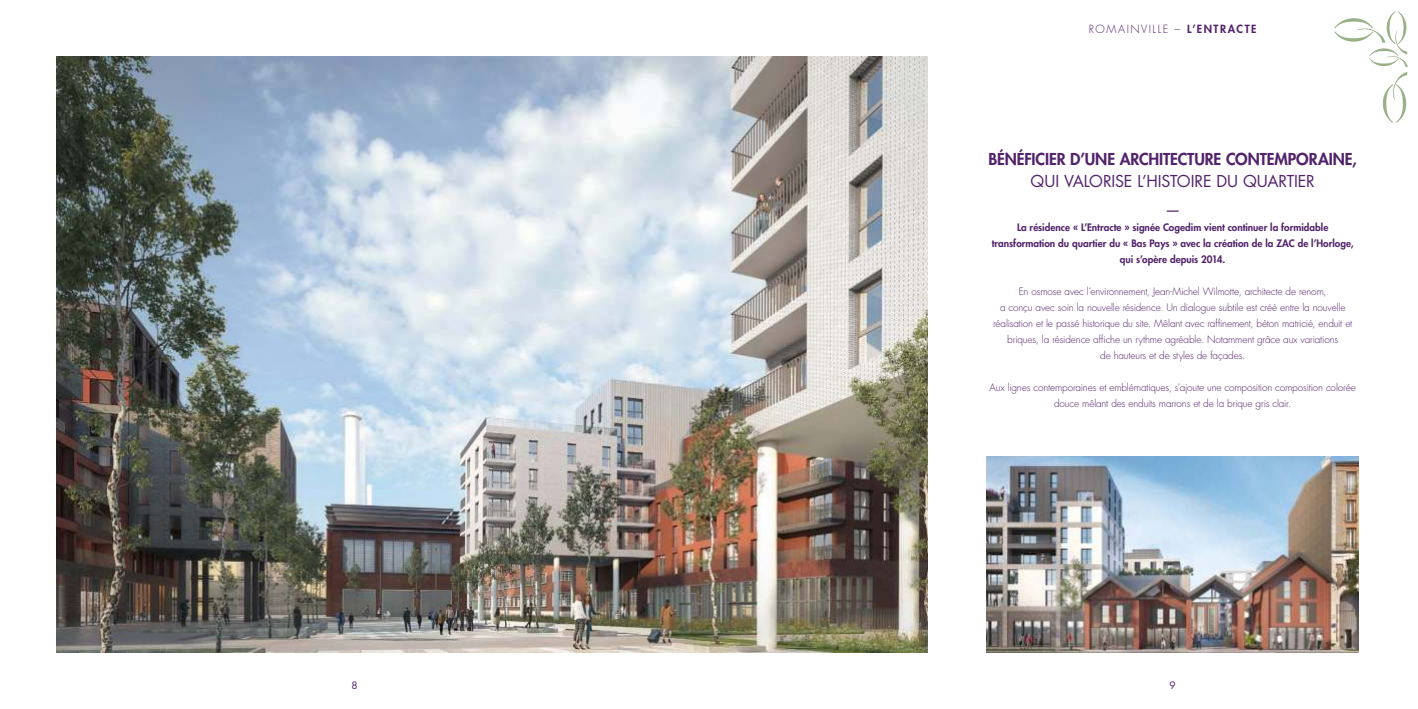
<style>
.page{position:relative;width:1418px;height:709px;background:#fff}
.page>*{position:absolute;margin:0;border:0;box-sizing:border-box;transform-origin:0 0}
.t1{font:800 16px "Futura Std";letter-spacing:-.005em;color:#52226a}
.t2{font:16px/28px "Futura Std";letter-spacing:-.01em;color:#52226a;text-align:center}
.t3{font:300 11px "Futura Std";letter-spacing:.135em;color:#52226a}
.t4{font:300 10px/16px "Futura Std";letter-spacing:-.015em;color:#52226a;text-align:center}
.t5{font:800 10px/16px "Futura Std";color:#52226a;text-align:center}
.t6{font:10px "Futura Std";color:#52226a}
.s1{font-weight:800}
</style>
<div class="page">
<img style="left:57px;top:57px;width:870px;height:595px">
<svg style="left:1334px;top:11px;width:73px;height:112px"></svg>
<img style="left:986px;top:457px;width:372px;height:195px">
<p class="t3" style="left:1088px;top:22px;width:169px">ROMAINVILLE – <span class="s1">L’ENTRACTE</span></p>
<h1 class="t1" style="left:988px;top:149px;width:370px">BÉNÉFICIER D’UNE ARCHITECTURE CONTEMPORAINE,</h1>
<h1 class="t2" style="left:1030px;top:167px;width:286px">QUI VALORISE L’HISTOIRE DU QUARTIER —</h1>
<p class="t5" style="left:991px;top:219px;width:363px">La résidence « L’Entracte » signée Cogedim vient continuer la formidable transformation du quartier du « Bas Pays » avec la création de la ZAC de l’Horloge, qui s’opère depuis 2014.</p>
<p class="t4" style="left:993px;top:284px;width:361px">En osmose avec l’environnement, Jean-Michel Wilmotte, architecte de renom,<br>a conçu avec soin la nouvelle résidence. Un dialogue subtile est créé entre la nouvelle réalisation et le passé historique du site. Mêlant avec raffinement, béton matricié, enduit et briques, la résidence affiche un rythme agréable. Notamment grâce aux variations<br>de hauteurs et de styles de façades.</p>
<p class="t4" style="left:989px;top:380px;width:368px">Aux lignes contemporaines et emblématiques, s’ajoute une composition composition colorée douce mêlant des enduits marrons et de la brique gris clair.</p>
<p class="t6" style="left:351px;top:679px;width:8px">8</p>
<p class="t6" style="left:1169px;top:679px;width:8px">9</p>
</div>
